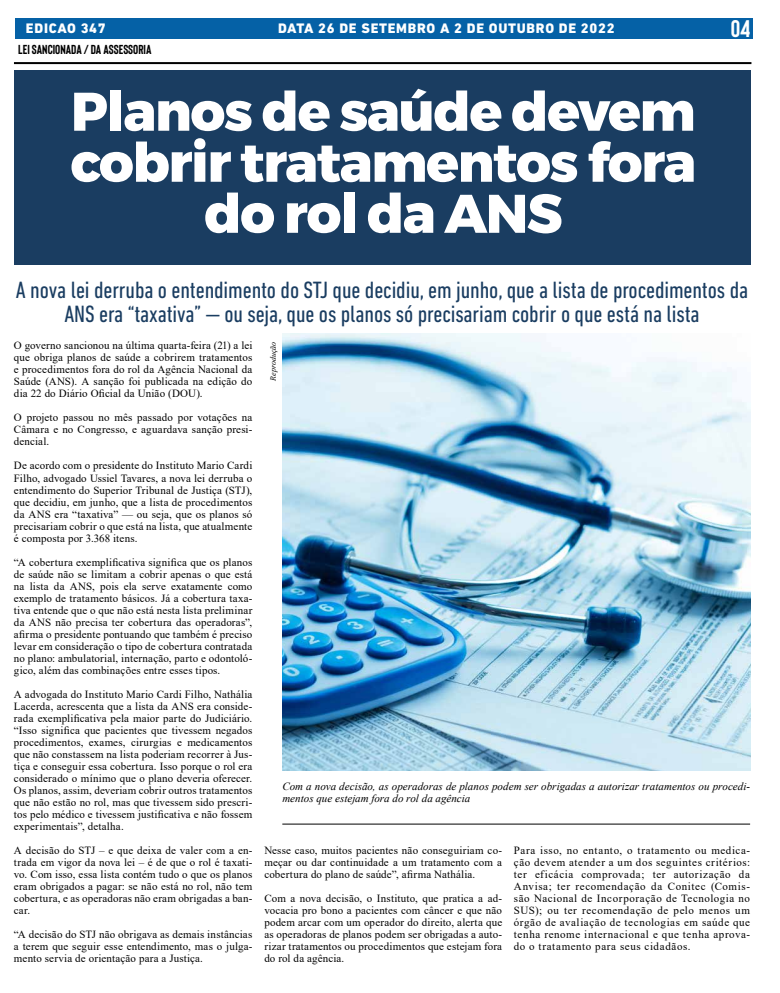
<style>
.page{position:relative;width:780px;height:993px;background:#fff}
.page>*{position:absolute;margin:0;border:0;box-sizing:border-box;transform-origin:0 0}
.t1{font:800 54.2px/51px "Montserrat";letter-spacing:-.025em;color:#fff;text-align:center}
.t2{font:condensed 24px/24px "DIN Next LT Pro";letter-spacing:-.005em;color:#1a3d61;text-align:center}
.t3{font:700 24px "Bison";color:#fff}
.t4{font:800 14px "DIN Next LT Pro";letter-spacing:.05em;color:#fff}
.t5{font:700 13px "Bison";color:#000}
.t6{font:11px/12px "Times New Roman";letter-spacing:.015em;color:#000;text-align:justify}
.t7{font:italic 11px/12px "Times New Roman";letter-spacing:.005em;color:#000}
.t8{font:italic 8px "Times New Roman";color:#000}
</style>
<div class="page">
<img style="left:282px;top:333px;width:468px;height:437px">
<div style="left:15px;top:18px;width:737px;height:21px;background:#0561a6"></div>
<div style="left:14px;top:70px;width:736px;height:195px;background:#1a3d61"></div>
<hr style="left:14px;top:62px;width:737px;height:2px;background:#000">
<hr style="left:282px;top:823px;width:468px;height:1px;background:#000">
<p class="t4" style="left:26px;top:20px;width:81px">EDICAO 347</p>
<p class="t4" style="left:278px;top:20px;width:338px">DATA 26 DE SETEMBRO A 2 DE OUTUBRO DE 2022</p>
<h2 class="t3" style="left:730px;top:16px;width:21px">04</h2>
<p class="t5" style="left:18px;top:42px;width:135px">LEI SANCIONADA / DA ASSESSORIA</p>
<h1 class="t1" style="left:70px;top:86px;width:627px">Planos de saúde devem cobrir tratamentos fora do rol da ANS</h1>
<h2 class="t2" style="left:16px;top:277px;width:733px">A nova lei derruba o entendimento do STJ que decidiu, em junho, que a lista de procedimentos da<br>ANS era “taxativa” — ou seja, que os planos só precisariam cobrir o que está na lista</h2>
<p class="t6" style="left:14px;top:339px;width:240px">O governo sancionou na última quarta-feira (21) a lei que obriga planos de saúde a cobrirem tratamentos e procedimentos fora do rol da Agência Nacional da Saúde (ANS). A sanção foi publicada na edição do dia 22 do Diário Oficial da União (DOU).</p>
<p class="t6" style="left:14px;top:411px;width:240px">O projeto passou no mês passado por votações na Câmara e no Congresso, e aguardava sanção presi&shy;dencial.</p>
<p class="t6" style="left:14px;top:459px;width:240px">De acordo com o presidente do Instituto Mario Cardi Filho, advogado Ussiel Tavares, a nova lei derruba o entendimento do Superior Tribunal de Justiça (STJ), que decidiu, em junho, que a lista de procedimentos da ANS era “taxativa” — ou seja, que os planos só precisariam cobrir o que está na lista, que atualmente é composta por 3.368 itens.</p>
<p class="t6" style="left:14px;top:555px;width:240px">“A cobertura exemplificativa significa que os planos de saúde não se limitam a cobrir apenas o que está na lista da ANS, pois ela serve exatamente como exemplo de tratamento básicos. Já a cobertura taxa&shy;tiva entende que o que não está nesta lista preliminar da ANS não precisa ter cobertura das operadoras”, afirma o presidente pontuando que também é preciso levar em consideração o tipo de cobertura contratada no plano: ambulatorial, internação, parto e odontoló&shy;gico, além das combinações entre esses tipos.</p>
<p class="t6" style="left:14px;top:687px;width:240px">A advogada do Instituto Mario Cardi Filho, Nathália Lacerda, acrescenta que a lista da ANS era conside&shy;rada exemplificativa pela maior parte do Judiciário. “Isso significa que pacientes que tivessem negados procedimentos, exames, cirurgias e medicamentos que não constassem na lista poderiam recorrer à Jus&shy;tiça e conseguir essa cobertura. Isso porque o rol era considerado o mínimo que o plano deveria oferecer.<br>Os planos, assim, deveriam cobrir outros tratamentos que não estão no rol, mas que tivessem sido prescri&shy;tos pelo médico e tivessem justificativa e não fossem experimentais”, detalha.</p>
<p class="t6" style="left:14px;top:843px;width:240px">A decisão do STJ – e que deixa de valer com a en&shy;trada em vigor da nova lei – é de que o rol é taxati&shy;vo. Com isso, essa lista contém tudo o que os planos eram obrigados a pagar: se não está no rol, não tem cobertura, e as operadoras não eram obrigadas a ban&shy;car.</p>
<p class="t6" style="left:14px;top:927px;width:240px">“A decisão do STJ não obrigava as demais instâncias a terem que seguir esse entendimento, mas o julga&shy;mento servia de orientação para a Justiça.</p>
<p class="t8" style="left:268px;top:380px;width:40px;rotate:-90deg">Reprodução</p>
<p class="t7" style="left:282px;top:779px;width:469px">Com a nova decisão, as operadoras de planos podem ser obrigadas a autorizar tratamentos ou procedi&shy;mentos que estejam fora do rol da agência</p>
<p class="t6" style="left:264px;top:843px;width:239px">Nesse caso, muitos pacientes não conseguiriam co&shy;meçar ou dar continuidade a um tratamento com a cobertura do plano de saúde”, afirma Nathália.</p>
<p class="t6" style="left:264px;top:891px;width:239px">Com a nova decisão, o Instituto, que pratica a ad&shy;vocacia pro bono a pacientes com câncer e que não podem arcar com um operador do direito, alerta que as operadoras de planos podem ser obrigadas a auto&shy;rizar tratamentos ou procedimentos que estejam fora do rol da agência.</p>
<p class="t6" style="left:514px;top:843px;width:238px">Para isso, no entanto, o tratamento ou medica&shy;ção devem atender a um dos seguintes critérios: ter eficácia comprovada; ter autorização da Anvisa; ter recomendação da Conitec (Comis&shy;são Nacional de Incorporação de Tecnologia no SUS); ou ter recomendação de pelo menos um órgão de avaliação de tecnologias em saúde que tenha renome internacional e que tenha aprova&shy;do o tratamento para seus cidadãos.</p>
</div>
